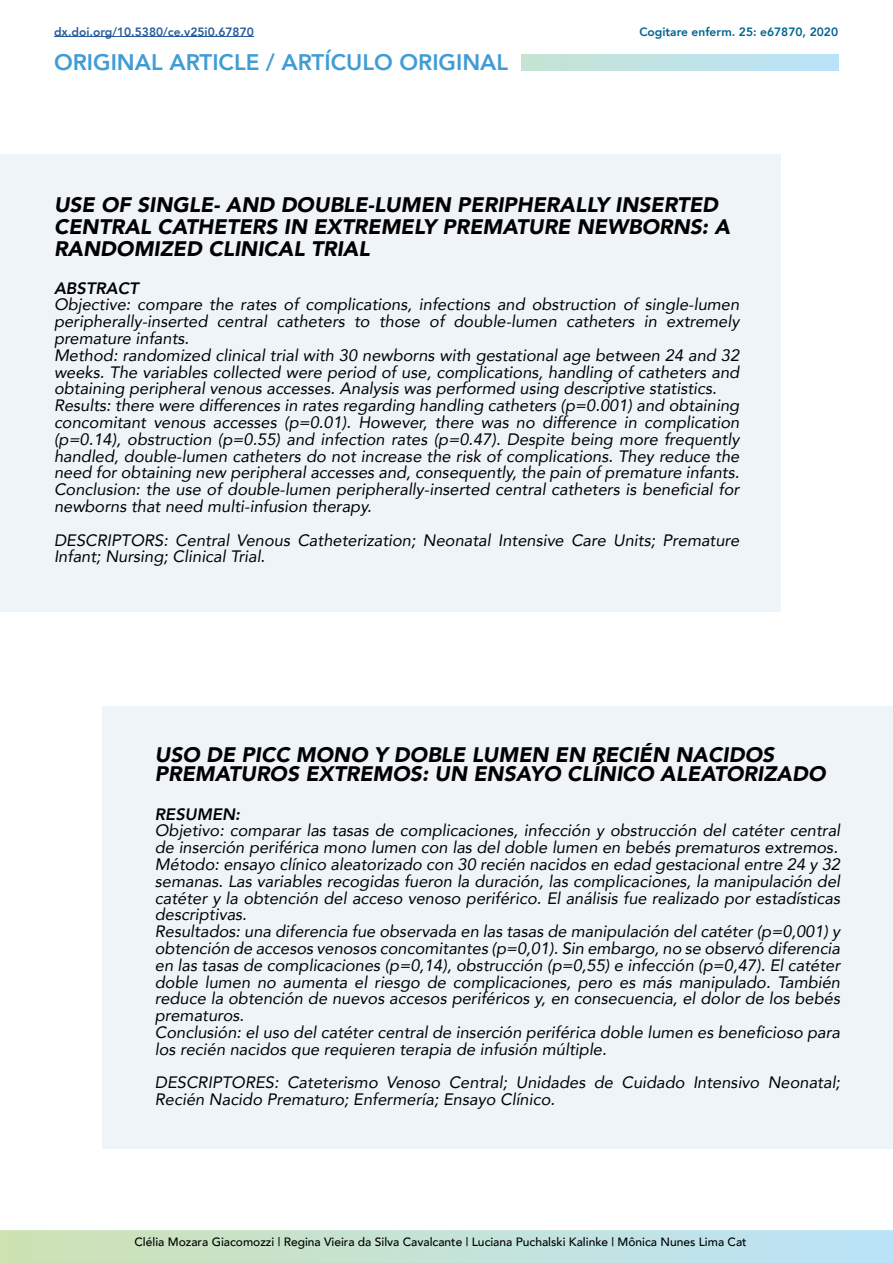
<style>
.page{position:relative;width:893px;height:1263px;background:#fff}
.page>*{position:absolute;margin:0;border:0;box-sizing:border-box;transform-origin:0 0}
.t1{font:800 22.5px "Avenir";color:#409cd4}
.t2{font:italic 900 21px/22.2px "Avenir";color:#000}
.t3{font:italic 16.5px/16.8px "Avenir";color:#000}
.t4{font:italic 800 16.5px "Avenir";color:#000}
.t5{font:500 12px "Avenir";color:#000}
.t6{font:800 12px "Avenir";color:#275b9b}
.t7{font:800 12px "Avenir";color:#00658f}
</style>
<div class="page">
<div style="left:0;top:155px;width:781px;height:457px;background:#eff4f9"></div>
<div style="left:102px;top:706px;width:791px;height:442px;background:#eff4f9"></div>
<svg style="left:0;top:1230px;width:893px;height:33px;background:#c4e2d6"></svg>
<div style="left:522px;top:54px;width:317px;height:17px;background:linear-gradient(to right,#c6e3d3,#bae3fa)"></div>
<hr style="left:54px;top:36px;width:200px;height:1px;background:#275b9b">
<p class="t6" style="left:54px;top:22px;width:201px">dx.doi.org/10.5380/ce.v25i0.67870</p>
<p class="t7" style="left:639px;top:22px;width:200px">Cogitare enferm. 25: e67870, 2020</p>
<h1 class="t1" style="left:54px;top:45px;width:456px">ORIGINAL ARTICLE / ARTÍCULO ORIGINAL</h1>
<p class="t2" style="left:54px;top:193px;width:677px">USE OF SINGLE- AND DOUBLE-LUMEN PERIPHERALLY INSERTED<br>CENTRAL CATHETERS IN EXTREMELY PREMATURE NEWBORNS: A<br>RANDOMIZED CLINICAL TRIAL</p>
<p class="t4" style="left:54px;top:278px;width:86px">ABSTRACT</p>
<p class="t3" style="left:54px;top:296px;width:687px">Objective: compare the rates of complications, infections and obstruction of single-lumen peripherally-inserted central catheters to those of double-lumen catheters in extremely premature infants.<br>Method: randomized clinical trial with 30 newborns with gestational age between 24 and 32 weeks. The variables collected were period of use, complications, handling of catheters and obtaining peripheral venous accesses. Analysis was performed using descriptive statistics.<br>Results: there were differences in rates regarding handling catheters (p=0.001) and obtaining concomitant venous accesses (p=0.01). However, there was no difference in complication (p=0.14), obstruction (p=0.55) and infection rates (p=0.47). Despite being more frequently handled, double-lumen catheters do not increase the risk of complications. They reduce the need for obtaining new peripheral accesses and, consequently, the pain of premature infants.<br>Conclusion: the use of double-lumen peripherally-inserted central catheters is beneficial for newborns that need multi-infusion therapy.</p>
<p class="t3" style="left:54px;top:531px;width:687px">DESCRIPTORS: Central Venous Catheterization; Neonatal Intensive Care Units; Premature<br>Infant; Nursing; Clinical Trial.</p>
<p class="t2" style="left:155px;top:745px;width:672px;line-height:19.2px">USO DE PICC MONO Y DOBLE LUMEN EN RECIÉN NACIDOS<br>PREMATUROS EXTREMOS: UN ENSAYO CLÍNICO ALEATORIZADO</p>
<p class="t4" style="left:155px;top:804px;width:87px">RESUMEN:</p>
<p class="t3" style="left:155px;top:822px;width:687px">Objetivo: comparar las tasas de complicaciones, infección y obstrucción del catéter central de inserción periférica mono lumen con las del doble lumen en bebés prematuros extremos.<br>Método: ensayo clínico aleatorizado con 30 recién nacidos en edad gestacional entre 24 y 32 semanas. Las variables recogidas fueron la duración, las complicaciones, la manipulación del catéter y la obtención del acceso venoso periférico. El análisis fue realizado por estadísticas descriptivas.<br>Resultados: una diferencia fue observada en las tasas de manipulación del catéter (p=0,001) y obtención de accesos venosos concomitantes (p=0,01). Sin embargo, no se observó diferencia en las tasas de complicaciones (p=0,14), obstrucción (p=0,55) e infección (p=0,47). El catéter doble lumen no aumenta el riesgo de complicaciones, pero es más manipulado. También reduce la obtención de nuevos accesos periféricos y, en consecuencia, el dolor de los bebés prematuros.<br>Conclusión: el uso del catéter central de inserción periférica doble lumen es beneficioso para los recién nacidos que requieren terapia de infusión múltiple.</p>
<p class="t3" style="left:155px;top:1074px;width:687px">DESCRIPTORES: Cateterismo Venoso Central; Unidades de Cuidado Intensivo Neonatal;<br>Recién Nacido Prematuro; Enfermería; Ensayo Clínico.</p>
<p class="t5" style="left:135px;top:1232px;width:614px">Clélia Mozara Giacomozzi | Regina Vieira da Silva Cavalcante | Luciana Puchalski Kalinke | Mônica Nunes Lima Cat</p>
</div>
